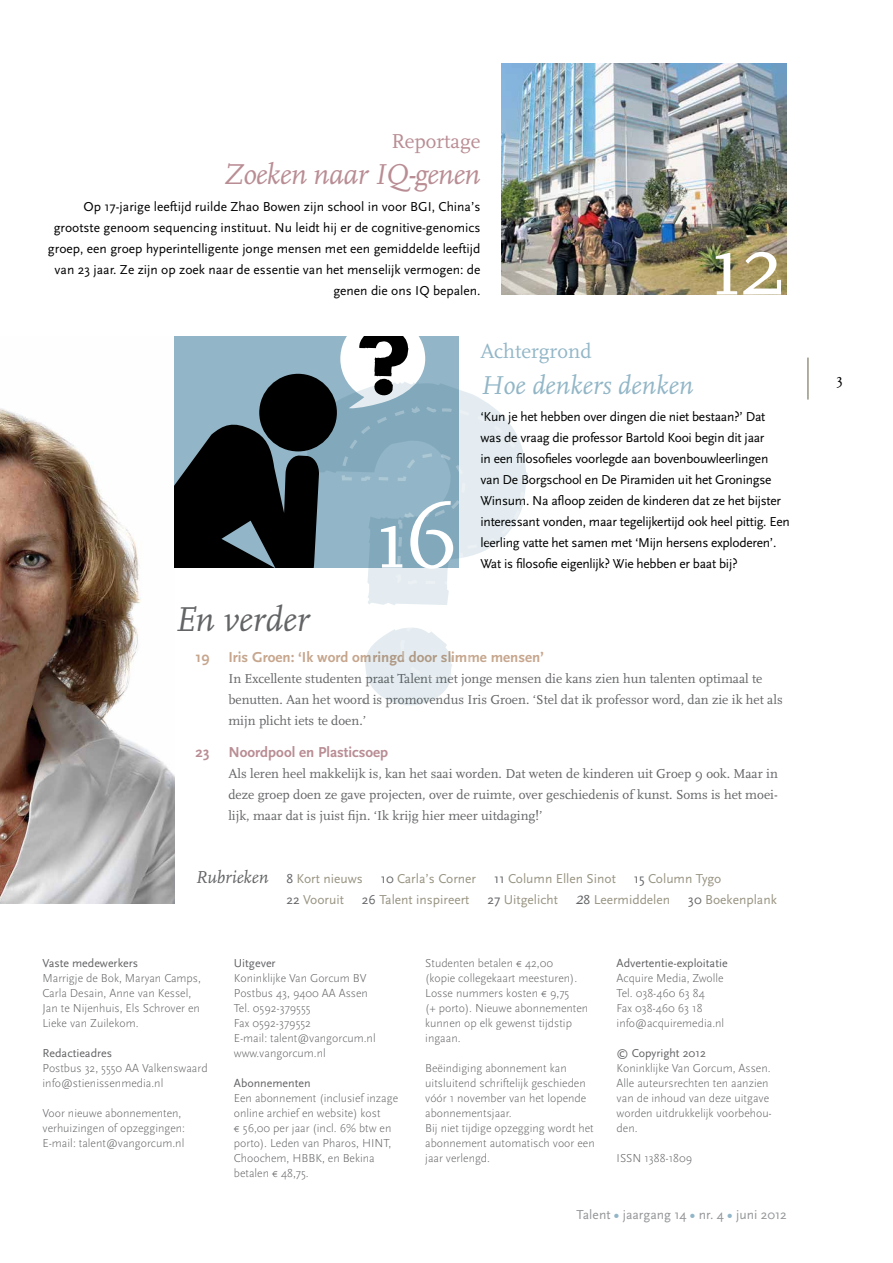
<style>
.page{position:relative;width:893px;height:1263px;background:#fff}
.page>*{position:absolute;margin:0;border:0;box-sizing:border-box;transform-origin:0 0}
.t1{font:90px "Scala OT";color:#fff}
.t2{font:italic 36px "Scala OT";color:#636466}
.t3{font:italic 30px "Scala OT";letter-spacing:-.02em;color:#b98d94}
.t4{font:italic 27px "Scala OT";color:#92b6c7}
.t5{font:21px "Scala OT";color:#92b6c7}
.t6{font:21px "Scala OT";color:#b98d94}
.t7{font:700 15px "Scala Sans OT";color:#c6a68d}
.t8{font:700 15px "Scala Sans OT";color:#b98d94}
.t9{font:15px "Scala OT";color:#000}
.t10{font:13.5px/21px "Scala OT";color:#636466}
.t11{font:13.5px/21px "Scala Sans OT";letter-spacing:-.02em;color:#000}
.t12{font:13.5px/21px "Scala Sans OT";color:#000;text-align:right}
.t13{font:13.5px "Scala Sans OT";color:#989482}
.t14{font:13.5px "Scala Sans OT";color:#939598}
.t15{font:300 12px/15px "Scala Sans OT";color:#636466}
.t16{font:12px "Scala Sans OT";color:#636466}
.s1{font-family:"Scala OT";font-style:italic;font-size:18px;color:#636466}
.s2{color:#636466}
.s3{font-weight:700;color:#92b6c7}
</style>
<div class="page">
<img style="left:502px;top:64px;width:285px;height:231px">
<img style="left:0;top:408px;width:174px;height:496px">
<div style="left:174px;top:337px;width:285px;height:231px;background:#92b6c7"></div>
<div style="left:259px;top:374px;width:78px;height:77px;background:#000;border-radius:50%"></div>
<svg style="left:174px;top:420px;width:133px;height:148px"></svg>
<svg style="left:307px;top:382px;width:221px;height:223px"></svg>
<svg style="left:340px;top:337px;width:186px;height:248px"></svg>
<svg style="left:365px;top:628px;width:87px;height:78px"></svg>
<hr style="left:807px;top:358px;width:2px;height:42px;background:#989482">
<h3 class="t6" style="left:392px;top:128px;width:90px">Reportage</h3>
<h3 class="t3" style="left:224px;top:157px;width:258px">Zoeken naar IQ-genen</h3>
<p class="t12" style="left:48px;top:196px;width:434px">Op 17-jarige leeftijd ruilde Zhao Bowen zijn school in voor BGI, China’s grootste genoom sequencing instituut. Nu leidt hij er de cognitive-genomics groep, een groep hyperintelligente jonge mensen met een gemiddelde leeftijd van 23 jaar. Ze zijn op zoek naar de essentie van het menselijk vermogen: de genen die ons IQ bepalen.</p>
<h1 class="t1" style="left:714px;top:212px;width:74px">12</h1>
<h1 class="t1" style="left:379px;top:485px;width:82px">16</h1>
<h3 class="t5" style="left:480px;top:338px;width:113px">Achtergrond</h3>
<h3 class="t4" style="left:480px;top:369px;width:214px">Hoe denkers denken</h3>
<p class="t11" style="left:480px;top:406px;width:311px">‘Kun je het hebben over dingen die niet bestaan?’ Dat<br>was de vraag die professor Bartold Kooi begin dit jaar<br>in een filosofieles voorlegde aan bovenbouwleerlingen van De Borgschool en De Piramiden uit het Groningse Winsum. Na afloop zeiden de kinderen dat ze het bijster interessant vonden, maar tegelijkertijd ook heel pittig. Een leerling vatte het samen met ‘Mijn hersens exploderen’.<br>Wat is filosofie eigenlijk? Wie hebben er baat bij?</p>
<h2 class="t2" style="left:174px;top:597px;width:136px">En verder</h2>
<p class="t7" style="left:196px;top:648px;width:350px">19 Iris Groen: ‘Ik word omringd door slimme mensen’</p>
<p class="t10" style="left:228px;top:668px;width:556px">In Excellente studenten praat Talent met jonge mensen die kans zien hun talenten optimaal te benutten. Aan het woord is promovendus Iris Groen. ‘Stel dat ik professor word, dan zie ik het als mijn plicht iets te doen.’</p>
<p class="t8" style="left:196px;top:743px;width:15px">23</p>
<p class="t8" style="left:228px;top:743px;width:162px">Noordpool en Plasticsoep</p>
<p class="t10" style="left:228px;top:763px;width:551px;text-align:justify">Als leren heel makkelijk is, kan het saai worden. Dat weten de kinderen uit Groep 9 ook. Maar in deze groep doen ze gave projecten, over de ruimte, over geschiedenis of kunst. Soms is het moei&shy;lijk, maar dat is juist fijn. ‘Ik krijg hier meer uitdaging!’</p>
<p class="t13" style="left:195px;top:870px;width:169px"><span class="s1">Rubrieken</span> <span class="s2">8</span> Kort nieuws</p>
<p class="t13" style="left:381px;top:870px;width:97px"><span class="s2">10</span> Carla’s Corner</p>
<p class="t13" style="left:494px;top:870px;width:123px"><span class="s2">11</span> Column Ellen Sinot</p>
<p class="t13" style="left:634px;top:870px;width:89px"><span class="s2">15</span> Column Tygo</p>
<p class="t13" style="left:286px;top:891px;width:59px"><span class="s2">22</span> Vooruit</p>
<p class="t13" style="left:362px;top:891px;width:109px"><span class="s2">26</span> Talent inspireert</p>
<p class="t13" style="left:487px;top:891px;width:184px"><span class="s2">27</span> Uitgelicht <span class="s1">2</span><span class="s2">8</span> Leermiddelen</p>
<p class="t13" style="left:688px;top:891px;width:90px"><span class="s2">30</span> Boekenplank</p>
<p class="t16" style="left:43px;top:955px;width:97px">Vaste medewerkers</p>
<p class="t15" style="left:43px;top:970px;width:160px">Marrigje de Bok, Maryan Camps,<br>Carla Desain, Anne van Kessel,<br>Jan te Nijenhuis, Els Schrover en<br>Lieke van Zuilekom.</p>
<p class="t16" style="left:43px;top:1045px;width:71px">Redactieadres</p>
<p class="t15" style="left:43px;top:1060px;width:167px">Postbus 32, 5550 AA Valkenswaard info@stienissenmedia.nl</p>
<p class="t15" style="left:43px;top:1105px;width:144px">Voor nieuwe abonnementen, verhuizingen of opzeggingen:<br>E-mail: talent@vangorcum.nl</p>
<p class="t16" style="left:234px;top:955px;width:43px">Uitgever</p>
<p class="t15" style="left:234px;top:970px;width:143px">Koninklijke Van Gorcum BV<br>Postbus 43, 9400 AA Assen<br>Tel. 0592-379555<br>Fax 0592-379552<br>E-mail: talent@vangorcum.nl www.vangorcum.nl</p>
<p class="t16" style="left:234px;top:1075px;width:78px">Abonnementen</p>
<p class="t15" style="left:234px;top:1090px;width:166px">Een abonnement (inclusief inzage online archief en website) kost<br>€ 56,00 per jaar (incl. 6% btw en porto). Leden van Pharos, HINT,<br>Choochem, HBBK, en Bekina betalen € 48,75.</p>
<p class="t15" style="left:425px;top:955px;width:165px">Studenten betalen € 42,00<br>(kopie collegekaart meesturen).<br>Losse nummers kosten € 9,75<br>(+ porto). Nieuwe abonnementen kunnen op elk gewenst tijdstip ingaan.</p>
<p class="t15" style="left:425px;top:1060px;width:171px">Beëindiging abonnement kan uitsluitend schriftelijk geschieden vóór 1 november van het lopende abonnementsjaar.<br>Bij niet tijdige opzegging wordt het abonnement automatisch voor een jaar verlengd.</p>
<p class="t16" style="left:617px;top:955px;width:113px">Advertentie-exploitatie</p>
<p class="t15" style="left:617px;top:970px;width:109px">Acquire Media, Zwolle<br>Tel. 038-460 63 84<br>Fax 038-460 63 18 info@acquiremedia.nl</p>
<p class="t16" style="left:617px;top:1045px;width:91px">© Copyright 2012</p>
<p class="t15" style="left:617px;top:1060px;width:157px">Koninklijke Van Gorcum, Assen.<br>Alle auteursrechten ten aanzien van de inhoud van deze uitgave worden uitdrukkelijk voorbehou&shy;den.</p>
<p class="t15" style="left:617px;top:1150px;width:77px">ISSN 1388-1809</p>
<p class="t14" style="left:576px;top:1206px;width:212px">Talent <span class="s3">•</span> jaargang 14 <span class="s3">•</span> nr. 4 <span class="s3">•</span> juni 2012</p>
<p class="t9" style="left:837px;top:370px;width:8px">3</p>
</div>
